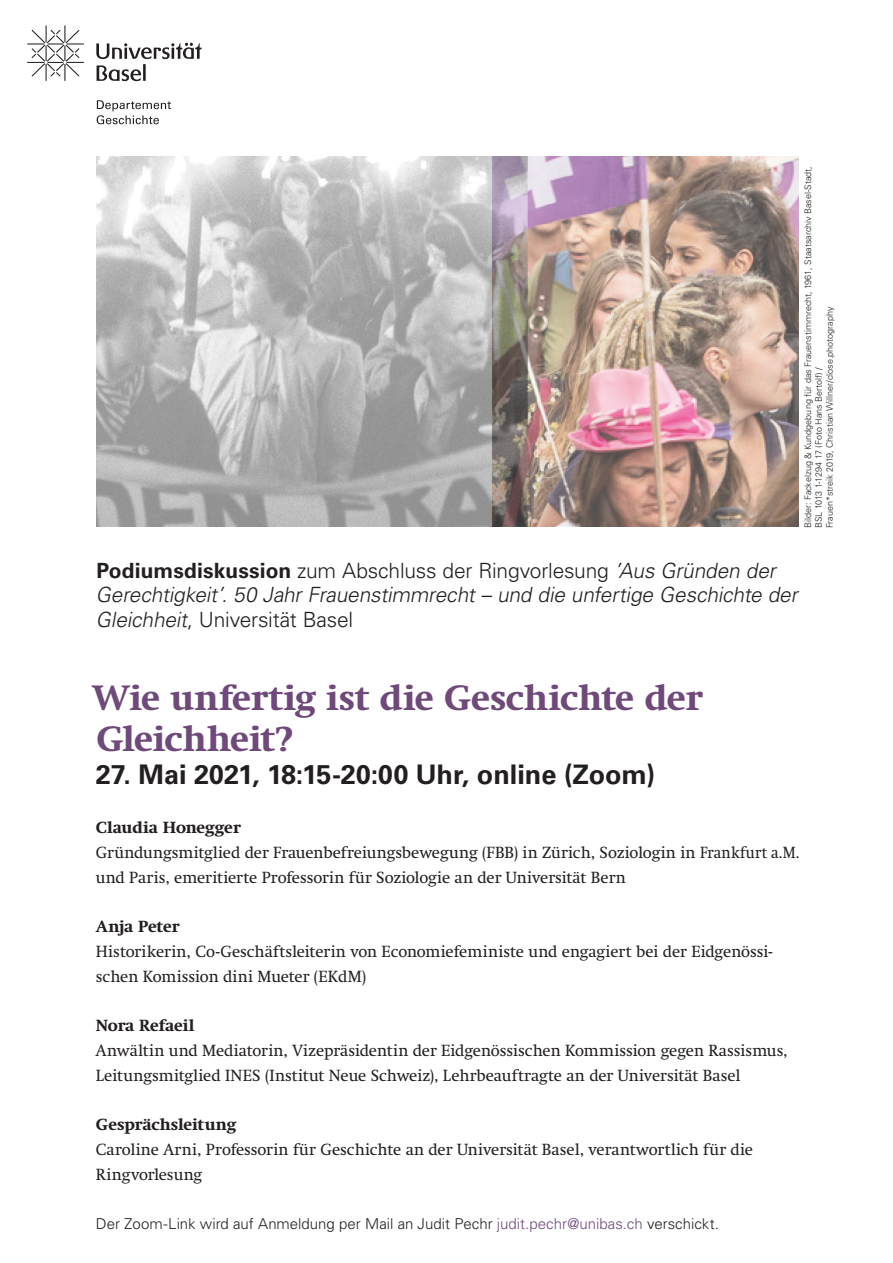
<style>
.page{position:relative;width:893px;height:1263px;background:#fff}
.page>*{position:absolute;margin:0;border:0;box-sizing:border-box;transform-origin:0 0}
._02_Untertitel_Semes{font:700 36px/41.2px "Swift Neue LT Pro";letter-spacing:-.005em;color:#6e4979}
._02_Untertitel_Semes-2{font:700 27px "Univers LT Std";color:#231f20}
._02_Untertitel_Semes-3{font:italic 300 21px/24.8px "Univers LT Std";color:#231f20}
._02_Untertitel_Semes-4{font:16.5px/24.8px "Swift Neue LT Pro";color:#231f20}
._02_Untertitel_Semes-5{font:700 16.5px "Swift Neue LT Pro";letter-spacing:-.005em;color:#231f20}
._02_Untertitel_Semes-6{font:300 15px "Univers LT Std";color:#231f20}
.t1{font:300 9px/10.8px "Univers LT Std";color:#231f20}
.s1{font-weight:700;font-style:normal}
.s2{font-style:normal}
.s3{color:#6e4979}
</style>
<div class="page">
<img style="left:96px;top:157px;width:702px;height:370px">
<svg style="left:27px;top:26px;width:57px;height:55px"></svg>
<svg style="left:96px;top:43px;width:106px;height:38px"></svg>
<svg style="left:97px;top:100px;width:74px;height:24px"></svg>
<p class="t1" style="left:802px;top:528px;width:363px;rotate:-90deg">Bilder: Fackelzug &amp; Kundgebung für das Frauenstimmrecht, 1961, Staatsarchiv Basel-Stadt,<br>BSL 1013 1-1294 17 (Foto Hans Bertolf) /<br>Frauen*streik 2019, Christian Willner/close.photography</p>
<p class="_02_Untertitel_Semes-3" style="left:96px;top:558px;width:708px"><span class="s1">Podiumsdiskussion</span> <span class="s2">zum Abschluss der Ringvorlesung</span> ’Aus Gründen der<br>Gerechtigkeit’. 50 Jahr Frauenstimmrecht – und die unfertige Geschichte der<br>Gleichheit<span class="s2">, Universität Basel</span></p>
<p class="_02_Untertitel_Semes" style="left:93px;top:677px;width:611px">Wie unfertig ist die Geschichte der<br>Gleichheit?</p>
<p class="_02_Untertitel_Semes-2" style="left:96px;top:758px;width:561px">27. Mai 2021, 18:15-20:00 Uhr, online (Zoom)</p>
<p class="_02_Untertitel_Semes-5" style="left:96px;top:818px;width:146px">Claudia Honegger</p>
<p class="_02_Untertitel_Semes-4" style="left:96px;top:840px;width:705px">Gründungsmitglied der Frauenbefreiungsbewegung (FBB) in Zürich, Soziologin in Frankfurt a.M. und Paris, emeritierte Professorin für Soziologie an der Universität Bern</p>
<p class="_02_Untertitel_Semes-5" style="left:96px;top:917px;width:85px">Anja Peter</p>
<p class="_02_Untertitel_Semes-4" style="left:96px;top:939px;width:678px">Historikerin, Co-Geschäftsleiterin von Economiefeministe und engagiert bei der Eidgenössi&shy;schen Komission dini Mueter (EKdM)</p>
<p class="_02_Untertitel_Semes-5" style="left:96px;top:1016px;width:100px">Nora Refaeil</p>
<p class="_02_Untertitel_Semes-4" style="left:96px;top:1038px;width:693px">Anwältin und Mediatorin, Vizepräsidentin der Eidgenössischen Kommission gegen Rassismus,<br>Leitungsmitglied INES (Institut Neue Schweiz), Lehrbeauftragte an der Universität Basel</p>
<p class="_02_Untertitel_Semes-5" style="left:96px;top:1115px;width:142px">Gesprächsleitung</p>
<p class="_02_Untertitel_Semes-4" style="left:96px;top:1137px;width:659px">Caroline Arni, Professorin für Geschichte an der Universität Basel, verantwortlich für die<br>Ringvorlesung</p>
<p class="_02_Untertitel_Semes-6" style="left:96px;top:1215px;width:624px">Der Zoom-Link wird auf Anmeldung per Mail an Judit Pechr <span class="s3">judit.pechr@unibas.ch</span> verschickt.</p>
</div>
